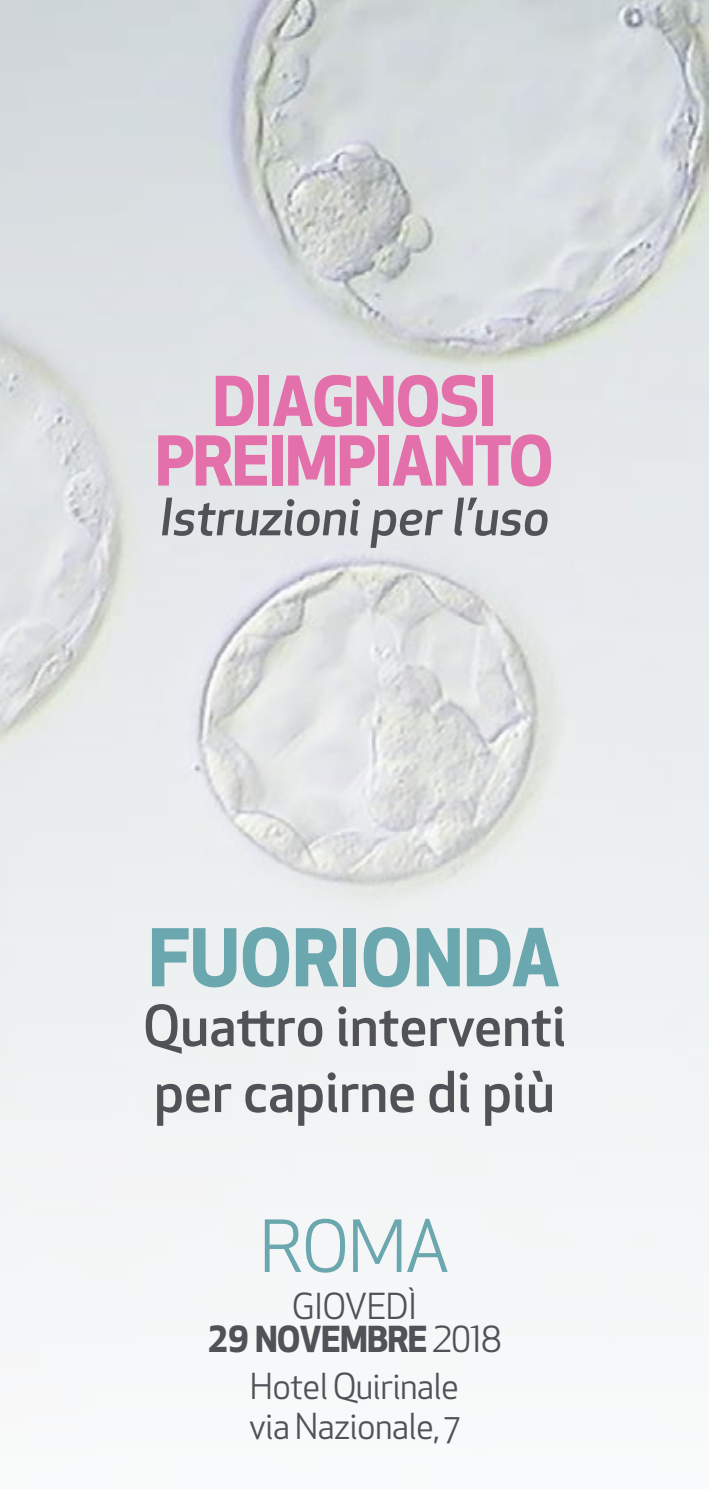
<style>
.page{position:relative;width:709px;height:1489px;background:#fff}
.page>*{position:absolute;margin:0;border:0;box-sizing:border-box;transform-origin:0 0}
.t1{font:700 77.5px "Apex New";color:#6ba7ae}
.t2{font:70px "Apex New";color:#6ba7ae}
.t3{font:700 67px/59.5px "Apex New";letter-spacing:-.02em;color:#e470ab;text-align:center}
.t4{font:500 55px/66px "Apex New";color:#505258}
.t5{font:italic 500 50.25px "Apex New";color:#505258}
.t6{font:35px/32.5px "Apex New";letter-spacing:-.02em;color:#505258;text-align:center}
.s1{font-weight:700}
</style>
<div class="page">
<img style="left:0;top:0;width:709px;height:1289px">
<h3 class="t3" style="left:155px;top:369px;width:400px">DIAGNOSI<br>PREIMPIANTO</h3>
<h3 class="t5" style="left:160px;top:483px;width:391px">Istruzioni per l’uso</h3>
<h1 class="t1" style="left:148px;top:901px;width:413px">FUORIONDA</h1>
<h3 class="t4" style="left:143px;top:991px;width:424px">Quattro interventi per capirne di più</h3>
<h2 class="t2" style="left:259px;top:1202px;width:191px">ROMA</h2>
<p class="t6" style="left:208px;top:1290px;width:295px">GIOVEDÌ<br><span class="s1">29 NOVEMBRE</span> 2018</p>
<p class="t6" style="left:249px;top:1366px;width:212px;line-height:40px;text-align:left">Hotel Quirinale via Nazionale, 7</p>
</div>
